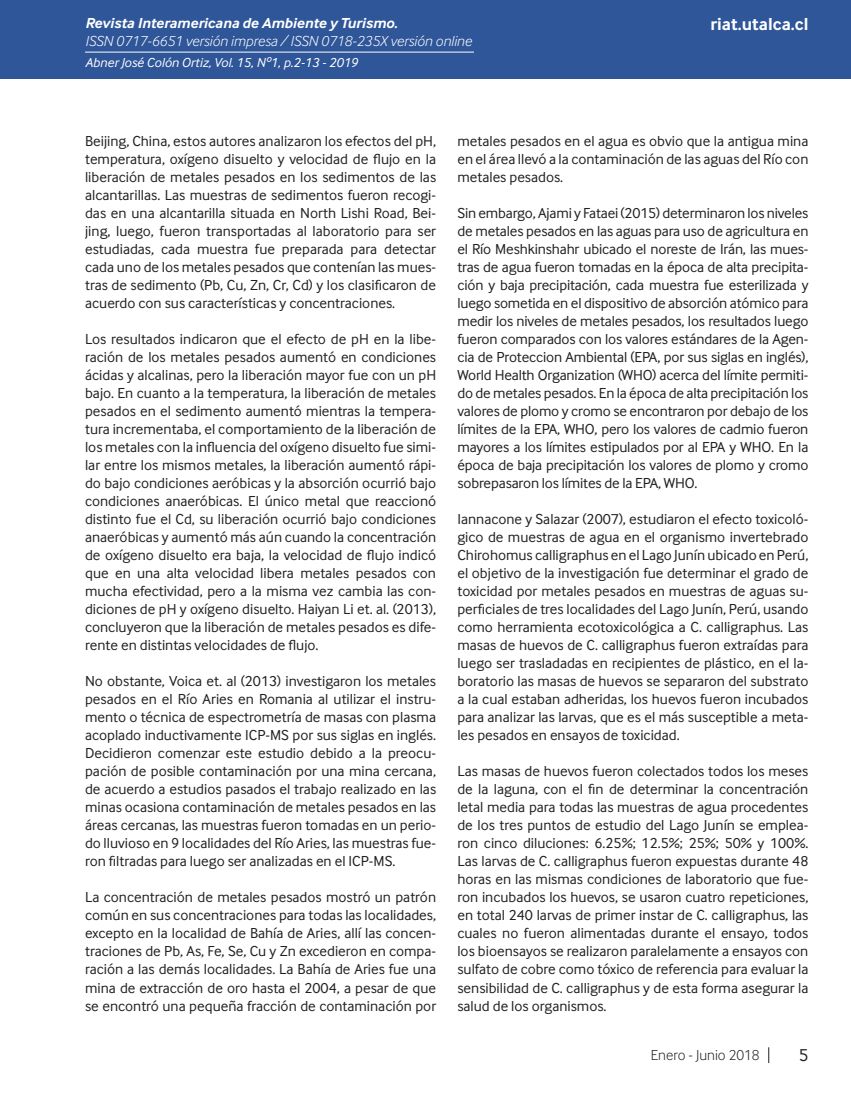
<style>
.page{position:relative;width:851px;height:1106px;background:#fff}
.page>*{position:absolute;margin:0;border:0;box-sizing:border-box;transform-origin:0 0}
.t1{font:700 18px "Inter Face";color:#fff}
.t2{font:18px "Inter Face";color:#231f20}
.Cuerpo_de_Texto{font:15px/18px "Inter Face";color:#231f20;text-align:justify}
.t3{font:italic 300 15px "Inter Face";color:#fff}
.t4{font:italic 700 15px "Inter Face";color:#fff}
.t5{font:300 15px "Inter Face";color:#231f20}
.Cuño_de_pagina{font:italic 13.5px "Inter Face";color:#fff}
</style>
<div class="page">
<div style="left:0;top:0;width:850px;height:79px;background:#2f5699"></div>
<hr style="left:85px;top:52px;width:389px;height:1px;background:#fff">
<svg style="left:768px;top:1047px;width:1px;height:16px"></svg>
<p class="t4" style="left:85px;top:15px;width:314px">Revista Interamericana de Ambiente y Turismo.</p>
<p class="t3" style="left:85px;top:33px;width:388px">ISSN 0717-6651 versión impresa / ISSN 0718-235X versión online</p>
<p class="Cuño_de_pagina" style="left:85px;top:55px;width:274px">Abner José Colón Ortiz, Vol. 15, Nº1, p.2-13 - 2019</p>
<p class="t1" style="left:710px;top:14px;width:99px">riat.utalca.cl</p>
<p class="Cuerpo_de_Texto" style="left:85px;top:132px;width:352px">Beijing, China, estos autores analizaron los efectos del pH, temperatura, oxígeno disuelto y velocidad de flujo en la liberación de metales pesados en los sedimentos de las alcantarillas. Las muestras de sedimentos fueron recogi&shy;das en una alcantarilla situada en North Lishi Road, Bei&shy;jing, luego, fueron transportadas al laboratorio para ser estudiadas, cada muestra fue preparada para detectar cada uno de los metales pesados que contenían las mues&shy;tras de sedimento (Pb, Cu, Zn, Cr, Cd) y los clasificaron de acuerdo con sus características y concentraciones.</p>
<p class="Cuerpo_de_Texto" style="left:85px;top:330px;width:352px">Los resultados indicaron que el efecto de pH en la libe&shy;ración de los metales pesados aumentó en condiciones ácidas y alcalinas, pero la liberación mayor fue con un pH bajo. En cuanto a la temperatura, la liberación de metales pesados en el sedimento aumentó mientras la tempera&shy;tura incrementaba, el comportamiento de la liberación de los metales con la influencia del oxígeno disuelto fue simi&shy;lar entre los mismos metales, la liberación aumentó rápi&shy;do bajo condiciones aeróbicas y la absorción ocurrió bajo condiciones anaeróbicas. El único metal que reaccionó distinto fue el Cd, su liberación ocurrió bajo condiciones anaeróbicas y aumentó más aún cuando la concentración de oxígeno disuelto era baja, la velocidad de flujo indicó que en una alta velocidad libera metales pesados con mucha efectividad, pero a la misma vez cambia las con&shy;diciones de pH y oxígeno disuelto. Haiyan Li et. al. (2013), concluyeron que la liberación de metales pesados es dife&shy;rente en distintas velocidades de flujo.</p>
<p class="Cuerpo_de_Texto" style="left:85px;top:672px;width:352px">No obstante, Voica et. al (2013) investigaron los metales pesados en el Río Aries en Romania al utilizar el instru&shy;mento o técnica de espectrometría de masas con plasma acoplado inductivamente ICP-MS por sus siglas en inglés.<br>Decidieron comenzar este estudio debido a la preocu&shy;pación de posible contaminación por una mina cercana, de acuerdo a estudios pasados el trabajo realizado en las minas ocasiona contaminación de metales pesados en las áreas cercanas, las muestras fueron tomadas en un perio&shy;do lluvioso en 9 localidades del Río Aries, las muestras fue&shy;ron filtradas para luego ser analizadas en el ICP-MS.</p>
<p class="Cuerpo_de_Texto" style="left:85px;top:888px;width:352px">La concentración de metales pesados mostró un patrón común en sus concentraciones para todas las localidades, excepto en la localidad de Bahía de Aries, allí las concen&shy;traciones de Pb, As, Fe, Se, Cu y Zn excedieron en compa&shy;ración a las demás localidades. La Bahía de Aries fue una mina de extracción de oro hasta el 2004, a pesar de que se encontró una pequeña fracción de contaminación por</p>
<p class="Cuerpo_de_Texto" style="left:457px;top:132px;width:352px">metales pesados en el agua es obvio que la antigua mina en el área llevó a la contaminación de las aguas del Río con metales pesados.</p>
<p class="Cuerpo_de_Texto" style="left:457px;top:204px;width:352px">Sin embargo, Ajami y Fataei (2015) determinaron los niveles de metales pesados en las aguas para uso de agricultura en el Río Meshkinshahr ubicado el noreste de Irán, las mues&shy;tras de agua fueron tomadas en la época de alta precipita&shy;ción y baja precipitación, cada muestra fue esterilizada y luego sometida en el dispositivo de absorción atómico para medir los niveles de metales pesados, los resultados luego fueron comparados con los valores estándares de la Agen&shy;cia de Proteccion Ambiental (EPA, por sus siglas en inglés), World Health Organization (WHO) acerca del límite permiti&shy;do de metales pesados. En la época de alta precipitación los valores de plomo y cromo se encontraron por debajo de los límites de la EPA, WHO, pero los valores de cadmio fueron mayores a los límites estipulados por al EPA y WHO. En la época de baja precipitación los valores de plomo y cromo sobrepasaron los límites de la EPA, WHO.</p>
<p class="Cuerpo_de_Texto" style="left:457px;top:510px;width:352px">Iannacone y Salazar (2007), estudiaron el efecto toxicoló&shy;gico de muestras de agua en el organismo invertebrado Chirohomus calligraphus en el Lago Junín ubicado en Perú, el objetivo de la investigación fue determinar el grado de toxicidad por metales pesados en muestras de aguas su&shy;perficiales de tres localidades del Lago Junín, Perú, usando como herramienta ecotoxicológica a C. calligraphus. Las masas de huevos de C. calligraphus fueron extraídas para luego ser trasladadas en recipientes de plástico, en el la&shy;boratorio las masas de huevos se separaron del substrato a la cual estaban adheridas, los huevos fueron incubados para analizar las larvas, que es el más susceptible a meta&shy;les pesados en ensayos de toxicidad.</p>
<p class="Cuerpo_de_Texto" style="left:457px;top:762px;width:352px">Las masas de huevos fueron colectados todos los meses de la laguna, con el fin de determinar la concentración letal media para todas las muestras de agua procedentes de los tres puntos de estudio del Lago Junín se emplea&shy;ron cinco diluciones: 6.25%; 12.5%; 25%; 50% y 100%.<br>Las larvas de C. calligraphus fueron expuestas durante 48 horas en las mismas condiciones de laboratorio que fue&shy;ron incubados los huevos, se usaron cuatro repeticiones, en total 240 larvas de primer instar de C. calligraphus, las cuales no fueron alimentadas durante el ensayo, todos los bioensayos se realizaron paralelamente a ensayos con sulfato de cobre como tóxico de referencia para evaluar la sensibilidad de C. calligraphus y de esta forma asegurar la salud de los organismos.</p>
<p class="t5" style="left:651px;top:1046px;width:110px">Enero - Junio 2018</p>
<p class="t2" style="left:798px;top:1045px;width:11px">5</p>
</div>
